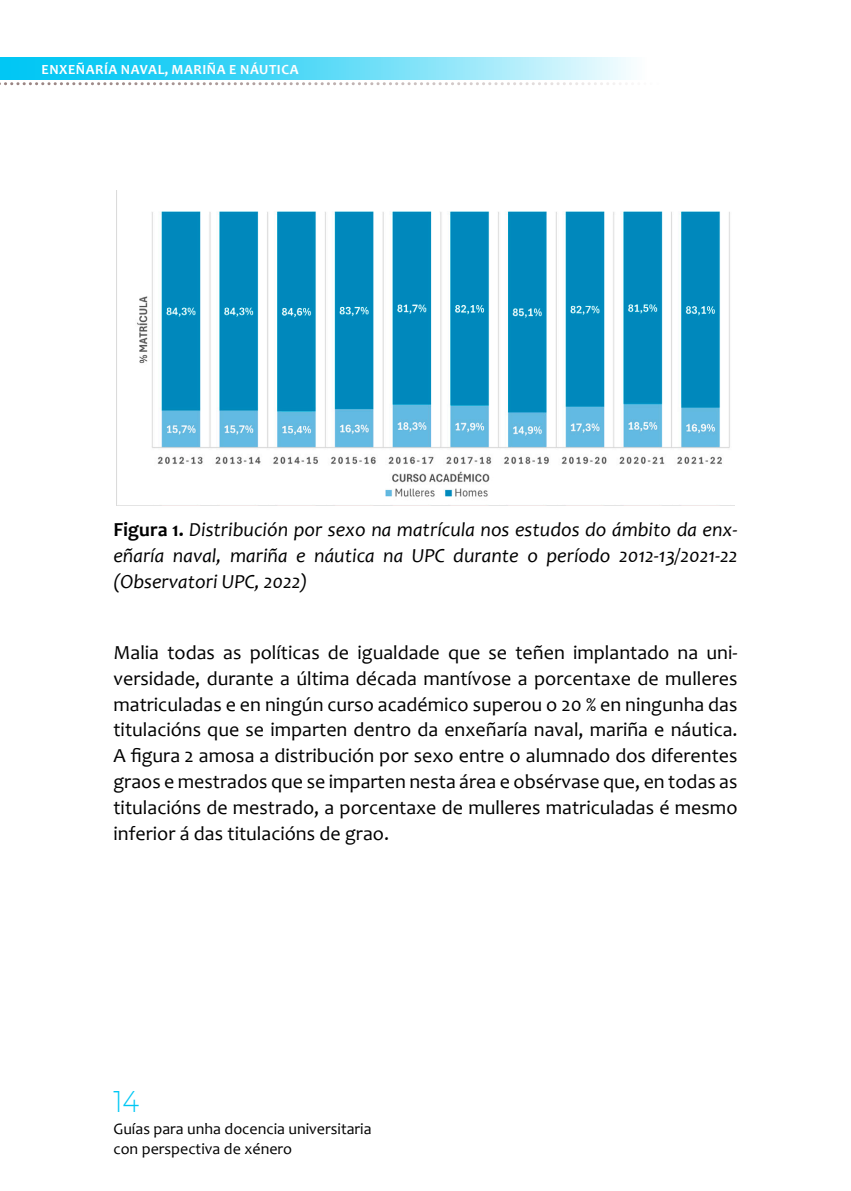
<style>
.page{position:relative;width:851px;height:1191px;background:#fff}
.page>*{position:absolute;margin:0;border:0;box-sizing:border-box;transform-origin:0 0}
.t1{font:300 30px "Montserrat";color:#00c7f4;scale:.85 1}
.t2{font:20px/25.8px "Candara";color:#000;text-align:justify}
.t3{font:italic 20px/25.8px "Candara";color:#000;text-align:justify}
.t4{font:16px/20px "Candara";color:#000}
.t5{font:700 14px "Candara";letter-spacing:.04em;color:#fff}
.s1{font-weight:700;font-style:normal}
</style>
<div class="page">
<svg style="left:0;top:57px;width:631px;height:22px;background:#61dcf7"></svg>
<svg style="left:0;top:82px;width:627px;height:3px"></svg>
<img style="left:116px;top:191px;width:614px;height:314px">
<p class="t5" style="left:41px;top:60px;width:258px">ENXEÑARÍA NAVAL, MARIÑA E NÁUTICA</p>
<p class="t3" style="left:113px;top:516px;width:625px"><span class="s1">Figura 1.</span> Distribución por sexo na matrícula nos estudos do ámbito da enx&shy;eñaría naval, mariña e náutica na UPC durante o período 2012-13/2021-22 (Observatori UPC, 2022)</p>
<p class="t2" style="left:113px;top:639px;width:625px">Malia todas as políticas de igualdade que se teñen implantado na uni&shy;versidade, durante a última década mantívose a porcentaxe de mulleres matriculadas e en ningún curso académico superou o 20 % en ningunha das titulacións que se imparten dentro da enxeñaría naval, mariña e náutica.<br>A figura 2 amosa a distribución por sexo entre o alumnado dos diferentes graos e mestrados que se imparten nesta área e obsérvase que, en todas as titulacións de mestrado, a porcentaxe de mulleres matriculadas é mesmo inferior á das titulacións de grao.</p>
<h1 class="t1" style="left:113px;top:1080px;width:32px">14</h1>
<p class="t4" style="left:113px;top:1119px;width:260px">Guías para unha docencia universitaria con perspectiva de xénero</p>
</div>
